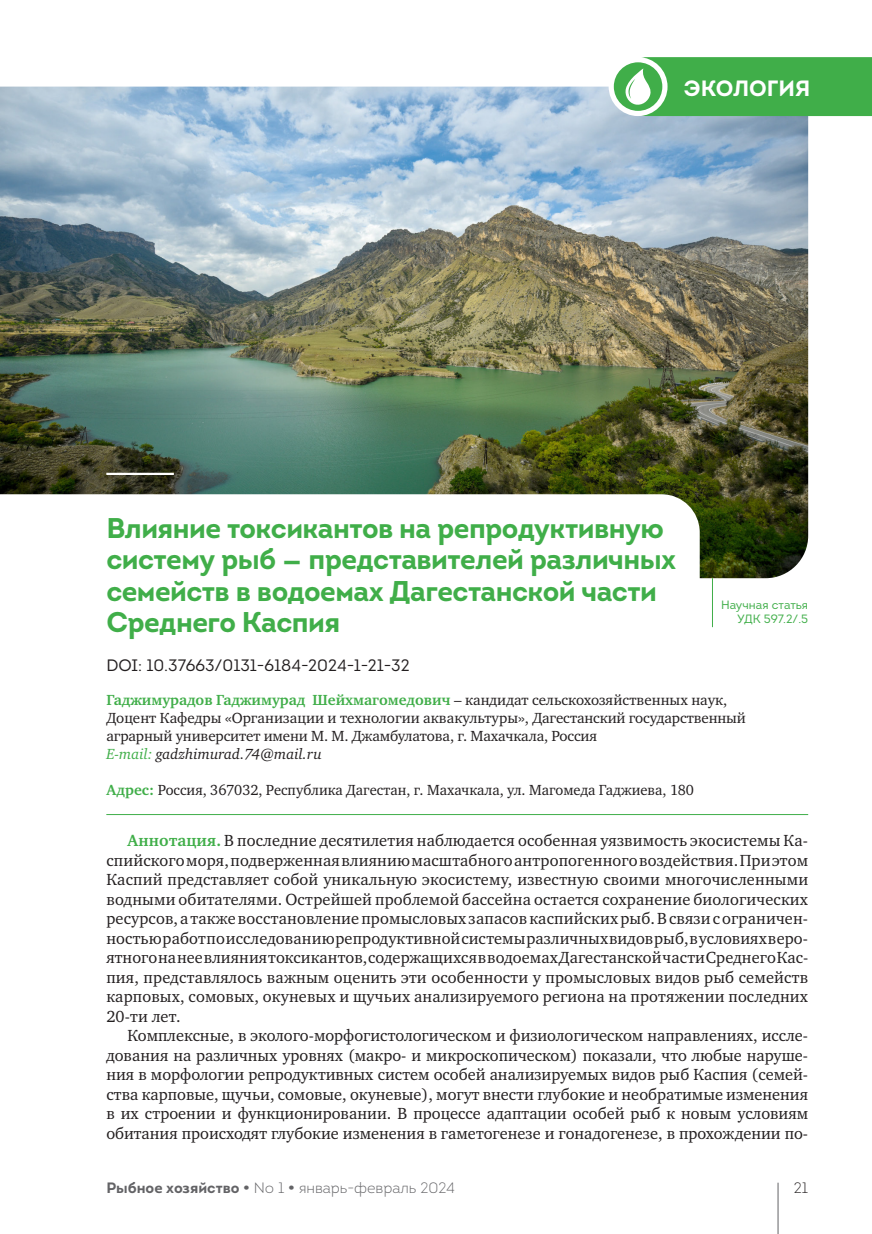
<style>
.page{position:relative;width:872px;height:1234px;background:#fff}
.page>*{position:absolute;margin:0;border:0;box-sizing:border-box;transform-origin:0 0}
.t1{font:700 28.5px/31.5px "Intro";letter-spacing:-.02em;color:#40ae49}
.t2{font:700 22.05px "Intro";color:#fff}
.annotation{font:16.5px/19.5px "Charter C";letter-spacing:.01em;color:#231f20;text-align:justify}
.t3{font:16.5px "Intro";color:#231f20}
.t4{font:15px/18px "Charter C";color:#231f20}
.t5{font:300 15px "Intro";color:#636366}
.t6{font:300 15px "Intro";color:#231f20}
.t7{font:12px "Intro";color:#40ae49}
.s1{font-weight:700;color:#40ae49}
.s2{font-style:italic;color:#40ae49}
.s3{font-style:italic}
.s4{font-weight:700}
.s5{font-family:"Intro Bold Caps";font-weight:400}
</style>
<div class="page">
<hr style="left:777px;top:1182px;width:1px;height:51px;background:#636366">
<img style="left:0;top:87px;width:808px;height:491px">
<svg style="left:0;top:494px;width:699px;height:84px"></svg>
<hr style="left:106px;top:472px;width:68px;height:3px;background:#fff">
<hr style="left:712px;top:578px;width:1px;height:49px;background:#40ae49">
<hr style="left:106px;top:814px;width:702px;height:1px;background:#40ae49">
<svg style="left:608px;top:57px;width:264px;height:59px;background:#56b75f"></svg>
<p class="t2" style="left:684px;top:74px;width:128px">ЭКОЛОГИЯ</p>
<p class="t1" style="left:106px;top:512px;width:571px">Влияние токсикантов на репродуктивную систему рыб – представителей различных семейств в водоемах Дагестанской части Среднего Каспия</p>
<p class="t3" style="left:106px;top:654px;width:305px">DOI: 10.37663/0131-6184-2024-1-21-32</p>
<p class="t7" style="left:721px;top:597px;width:89px">Научная статья</p>
<p class="t7" style="left:737px;top:611px;width:72px">УДК 597.2/.5</p>
<p class="t4" style="left:106px;top:691px;width:641px"><span class="s1">Гаджимурадов Гаджимурад Шейхмагомедович</span> – кандидат сельскохозяйственных наук, Доцент Кафедры «Организации и технологии аквакультуры», Дагестанский государственный аграрный университет имени М. М. Джамбулатова, г. Махачкала, Россия<br><span class="s2">E-mail:</span> <span class="s3">gadzhimurad.74@mail.ru</span></p>
<p class="t4" style="left:106px;top:781px;width:589px"><span class="s1">Адрес:</span> Россия, 367032, Республика Дагестан, г. Махачкала, ул. Магомеда Гаджиева, 180</p>
<p class="annotation" style="left:106px;top:830px;width:703px;text-indent:21px"><span class="s1">Аннотация.</span> В последние десятилетия наблюдается особенная уязвимость экосистемы Ка&shy;спийского моря, подверженная влиянию масштабного антропогенного воздействия. При этом Каспий представляет собой уникальную экосистему, известную своими многочисленными водными обитателями. Острейшей проблемой бассейна остается сохранение биологических ресурсов, а также восстановление промысловых запасов каспийских рыб. В связи с ограничен&shy;ностью работ по исследованию репродуктивной системы различных видов рыб, в условиях веро&shy;ятного на нее влияния токсикантов, содержащихся в водоемах Дагестанской части Среднего Кас&shy;пия, представлялось важным оценить эти особенности у промысловых видов рыб семейств карповых, сомовых, окуневых и щучьих анализируемого региона на протяжении последних 20-ти лет.</p>
<p class="annotation" style="left:106px;top:1025px;width:703px;text-indent:21px">Комплексные, в эколого-морфогистологическом и физиологическом направлениях, иссле&shy;дования на различных уровнях (макро- и микроскопическом) показали, что любые наруше&shy;ния в морфологии репродуктивных систем особей анализируемых видов рыб Каспия (семей&shy;ства карповые, щучьи, сомовые, окуневые), могут внести глубокие и необратимые изменения в их строении и функционировании. В процессе адаптации особей рыб к новым условиям обитания происходят глубокие изменения в гаметогенезе и гонадогенезе, в прохождении по-</p>
<p class="t5" style="left:106px;top:1177px;width:350px"><span class="s4">Рыбное хозяйство</span> <span class="s5">•</span> № 1 <span class="s5">•</span> январь-февраль 2024</p>
<p class="t6" style="left:793px;top:1177px;width:16px">21</p>
</div>
